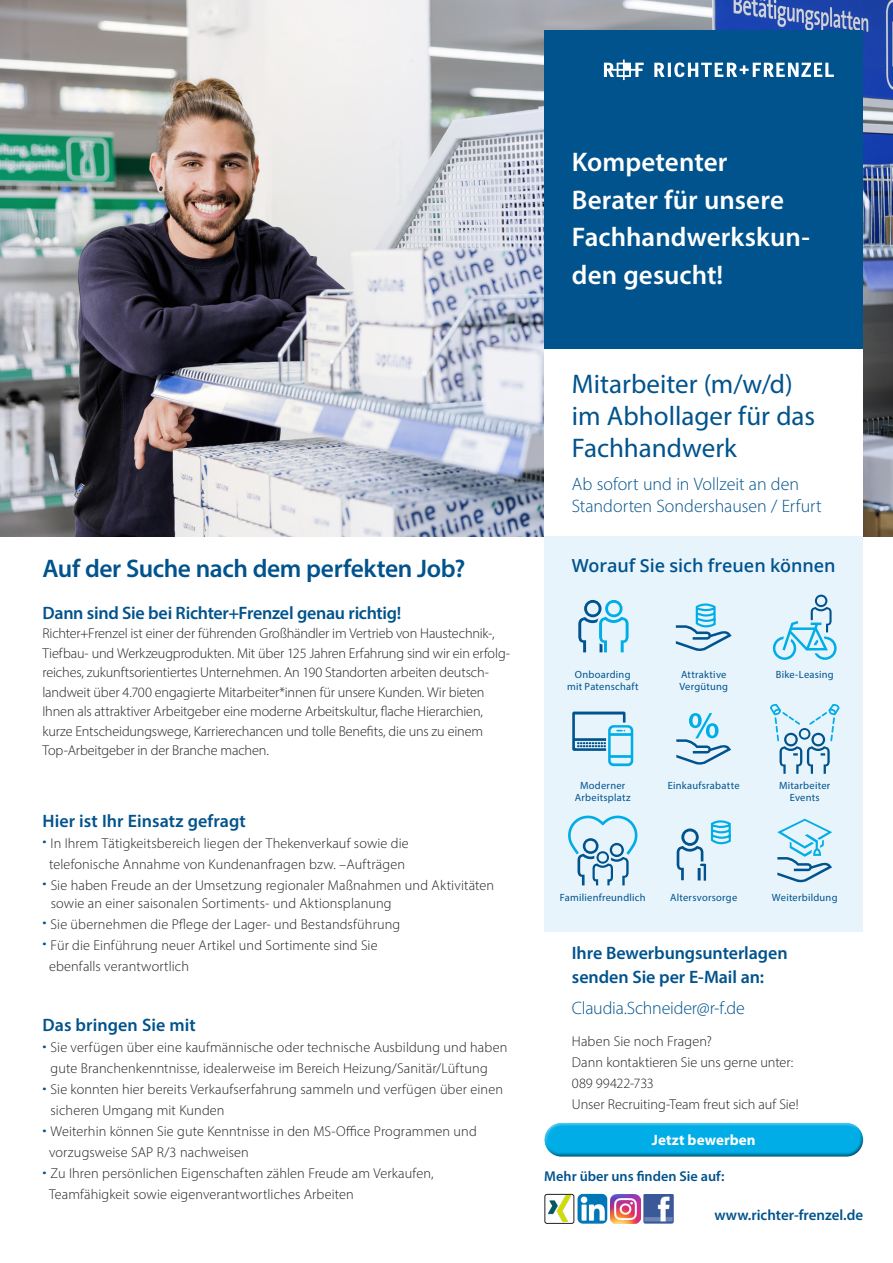
<style>
.page{position:relative;width:893px;height:1263px;background:#fff}
.page>*{position:absolute;margin:0;border:0;box-sizing:border-box;transform-origin:0 0}
.t1{font:600 27px/37.5px "Myriad Pro";color:#fff}
.t2{font:27px/32.4px "Myriad Pro";color:#00538d}
.t3{font:600 25.5px "Myriad Pro";letter-spacing:-.015em;color:#00538d}
.t4{font:600 18px "Myriad Pro";letter-spacing:-.005em;color:#00538d}
.t5{font:300 18px/21.6px "Myriad Pro";letter-spacing:-.005em;color:#00538d}
.t6{font:600 18px "Open Sans";letter-spacing:-.005em;color:#00538d}
.t7{font:600 15px "Myriad Pro";color:#00538d}
.t8{font:700 15px "Myriad Pro";letter-spacing:.01em;color:#fff}
.t9{font:300 14.25px/21px "Myriad Pro";letter-spacing:.005em;color:#231f20}
.t10{font:300 14.25px/19.5px "Myriad Pro";letter-spacing:-.015em;color:#231f20}
.t11{font:600 14.25px "Myriad Pro";color:#00538d}
.t12{font:10.5px/12px "Myriad Pro";letter-spacing:.02em;color:#00538d;text-align:center}
</style>
<div class="page">
<img style="left:1px;top:0;width:892px;height:536px">
<div style="left:544px;top:536px;width:319px;height:395px;background:#e7f4fc"></div>
<div style="left:544px;top:349px;width:319px;height:187px;background:#fff"></div>
<div style="left:544px;top:30px;width:319px;height:319px;background:#00538d"></div>
<div style="left:541px;top:1118px;width:323px;height:31px;background:#fff;opacity:.75"></div>
<div style="left:543px;top:1129px;width:321px;height:28px;background:#231f20;opacity:.75"></div>
<svg style="left:578px;top:600px;width:51px;height:52px"></svg>
<svg style="left:572px;top:711px;width:61px;height:55px"></svg>
<svg style="left:568px;top:815px;width:69px;height:71px"></svg>
<svg style="left:676px;top:603px;width:56px;height:48px"></svg>
<svg style="left:676px;top:713px;width:55px;height:52px"></svg>
<svg style="left:676px;top:820px;width:55px;height:61px"></svg>
<svg style="left:773px;top:595px;width:64px;height:65px"></svg>
<svg style="left:770px;top:704px;width:70px;height:70px"></svg>
<svg style="left:777px;top:819px;width:55px;height:64px"></svg>
<svg style="left:654px;top:62px;width:180px;height:15px"></svg>
<svg style="left:604px;top:60px;width:40px;height:20px"></svg>
<img style="left:547px;top:1196px;width:24px;height:26px">
<div style="left:544px;top:1194px;width:30px;height:30px;border:1px solid #231f20;border-radius:2px"></div>
<img style="left:577px;top:1194px;width:30px;height:30px">
<img style="left:611px;top:1194px;width:29px;height:30px">
<img style="left:644px;top:1194px;width:29px;height:30px">
<p class="t3" style="left:43px;top:553px;width:424px">Auf der Suche nach dem perfekten Job?</p>
<p class="t4" style="left:43px;top:601px;width:360px">Dann sind Sie bei Richter+Frenzel genau richtig!</p>
<p class="t10" style="left:43px;top:623px;width:469px">Richter+Frenzel ist einer der führenden Großhändler im Vertrieb von Haustechnik-, Tiefbau- und Werkzeugprodukten. Mit über 125 Jahren Erfahrung sind wir ein erfolg&shy;reiches, zukunftsorientiertes Unternehmen. An 190 Standorten arbeiten deutsch&shy;landweit über 4.700 engagierte Mitarbeiter*innen für unsere Kunden. Wir bieten Ihnen als attraktiver Arbeitgeber eine moderne Arbeitskultur, flache Hierarchien, kurze Entscheidungswege, Karrierechancen und tolle Benefits, die uns zu einem Top-Arbeitgeber in der Branche machen.</p>
<p class="t4" style="left:43px;top:809px;width:205px">Hier ist Ihr Einsatz gefragt</p>
<p class="t9" style="left:43px;top:832px;width:368px"><sup>.</sup> In Ihrem Tätigkeitsbereich liegen der Thekenverkauf sowie die</p>
<p class="t9" style="left:49px;top:853px;width:358px">telefonische Annahme von Kundenanfragen bzw. –Aufträgen</p>
<p class="t9" style="left:51px;top:876px;width:445px;line-height:18px;text-indent:-8px"><sup>.</sup> Sie haben Freude an der Umsetzung regionaler Maßnahmen und Aktivitäten sowie an einer saisonalen Sortiments- und Aktionsplanung</p>
<p class="t9" style="left:43px;top:913px;width:359px"><sup>.</sup> Sie übernehmen die Pflege der Lager- und Bestandsführung</p>
<p class="t9" style="left:43px;top:934px;width:337px"><sup>.</sup> Für die Einführung neuer Artikel und Sortimente sind Sie</p>
<p class="t9" style="left:49px;top:955px;width:141px">ebenfalls verantwortlich</p>
<p class="t4" style="left:43px;top:1014px;width:155px">Das bringen Sie mit</p>
<p class="t9" style="left:51px;top:1037px;width:458px;text-indent:-8px"><sup>.</sup> Sie verfügen über eine kaufmännische oder technische Ausbildung und haben gute Branchenkenntnisse, idealerweise im Bereich Heizung/Sanitär/Lüftung</p>
<p class="t9" style="left:51px;top:1079px;width:454px;text-indent:-8px"><sup>.</sup> Sie konnten hier bereits Verkaufserfahrung sammeln und verfügen über einen sicheren Umgang mit Kunden</p>
<p class="t9" style="left:43px;top:1121px;width:436px"><sup>.</sup> Weiterhin können Sie gute Kenntnisse in den MS-Office Programmen und</p>
<p class="t9" style="left:49px;top:1142px;width:201px">vorzugsweise SAP R/3 nachweisen</p>
<p class="t9" style="left:43px;top:1163px;width:393px"><sup>.</sup> Zu Ihren persönlichen Eigenschaften zählen Freude am Verkaufen,</p>
<p class="t9" style="left:49px;top:1184px;width:306px">Teamfähigkeit sowie eigenverantwortliches Arbeiten</p>
<p class="t1" style="left:572px;top:143px;width:157px">Kompetenter</p>
<p class="t1" style="left:572px;top:180px;width:239px">Berater für unsere<br>Fachhandwerkskun&shy;den gesucht!</p>
<p class="t2" style="left:572px;top:367px;width:245px">Mitarbeiter (m/w/d) im Abhollager für das<br>Fachhandwerk</p>
<p class="t5" style="left:572px;top:473px;width:251px">Ab sofort und in Vollzeit an den<br>Standorten Sondershausen / Erfurt</p>
<p class="t6" style="left:572px;top:553px;width:265px">Worauf Sie sich freuen können</p>
<p class="t12" style="left:575px;top:668px;width:57px">Onboarding</p>
<p class="t12" style="left:776px;top:668px;width:59px">Bike-Leasing</p>
<p class="t12" style="left:567px;top:680px;width:73px">mit Patenschaft</p>
<p class="t12" style="left:681px;top:668px;width:47px">Attraktive</p>
<p class="t12" style="left:679px;top:680px;width:50px">Vergütung</p>
<p class="t12" style="left:575px;top:779px;width:57px">Moderner<br>Arbeitsplatz</p>
<p class="t12" style="left:668px;top:779px;width:73px">Einkaufsrabatte</p>
<p class="t12" style="left:779px;top:779px;width:53px">Mitarbeiter<br>Events</p>
<p class="t12" style="left:560px;top:891px;width:87px">Familienfreundlich</p>
<p class="t12" style="left:670px;top:891px;width:69px">Altersvorsorge</p>
<p class="t12" style="left:772px;top:891px;width:67px">Weiterbildung</p>
<p class="t4" style="left:572px;top:941px;width:217px">Ihre Bewerbungsunterlagen</p>
<p class="t4" style="left:572px;top:965px;width:194px">senden Sie per E-Mail an:</p>
<p class="t5" style="left:572px;top:997px;width:175px">Claudia.Schneider@r-f.de</p>
<p class="t9" style="left:572px;top:1030px;width:142px">Haben Sie noch Fragen?</p>
<p class="t9" style="left:572px;top:1051px;width:223px">Dann kontaktieren Sie uns gerne unter:</p>
<p class="t9" style="left:572px;top:1072px;width:83px">089 99422-733</p>
<p class="t9" style="left:572px;top:1093px;width:228px">Unser Recruiting-Team freut sich auf Sie!</p>
<p class="t8" style="left:652px;top:1130px;width:105px">Jetzt bewerben</p>
<p class="t11" style="left:544px;top:1167px;width:182px">Mehr über uns finden Sie auf:</p>
<p class="t7" style="left:714px;top:1206px;width:150px">www.richter-frenzel.de</p>
</div>
